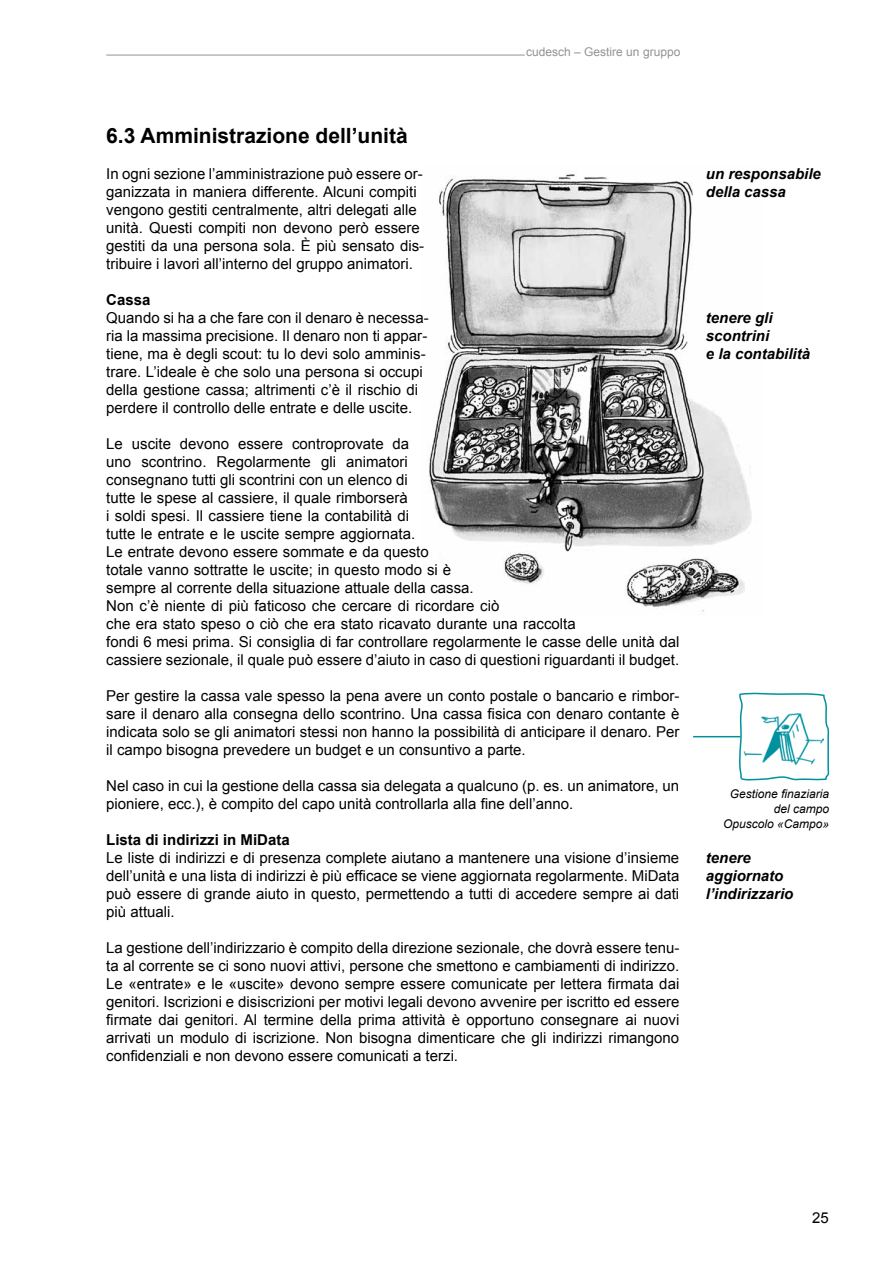
<style>
.page{position:relative;width:893px;height:1263px;background:#fff}
.page>*{position:absolute;margin:0;border:0;box-sizing:border-box;transform-origin:0 0}
.t1{font:700 21px "Arial";color:#000}
.t2{font:15px/18px "Arial";color:#000}
.t3{font:italic 700 15px/18px "Arial";color:#000}
.t4{font:700 15px "Arial";color:#000}
.t5{font:italic 12px/15px "Arial";color:#000;text-align:right}
.t6{font:12px "Arial";color:#959391}
</style>
<div class="page">
<hr style="left:106px;top:55px;width:419px;height:1px;background:#959391">
<img style="left:429px;top:174px;width:323px;height:438px">
<svg style="left:738px;top:692px;width:92px;height:89px"></svg>
<hr style="left:693px;top:736px;width:48px;height:1px;background:#00919f">
<p class="t6" style="left:526px;top:43px;width:156px">cudesch – Gestire un gruppo</p>
<h1 class="t1" style="left:106px;top:122px;width:303px">6.3 Amministrazione dell’unità</h1>
<p class="t2" style="left:106px;top:165px;width:319px">In ogni sezione l’amministrazione può essere or&shy;ganizzata in maniera differente. Alcuni compiti vengono gestiti centralmente, altri delegati alle unità. Questi compiti non devono però essere gestiti da una persona sola. È più sensato dis&shy;tribuire i lavori all’interno del gruppo animatori.</p>
<p class="t4" style="left:106px;top:290px;width:46px">Cassa</p>
<p class="t2" style="left:106px;top:309px;width:324px">Quando si ha a che fare con il denaro è necessa&shy;ria la massima precisione. Il denaro non ti appar&shy;tiene, ma è degli scout: tu lo devi solo amminis&shy;trare. L’ideale è che solo una persona si occupi della gestione cassa; altrimenti c’è il rischio di perdere il controllo delle entrate e delle uscite.</p>
<p class="t2" style="left:106px;top:435px;width:574px">Le uscite devono essere controprovate da<br>uno scontrino. Regolarmente gli animatori<br>consegnano tutti gli scontrini con un elenco di<br>tutte le spese al cassiere, il quale rimborserà<br>i soldi spesi. Il cassiere tiene la contabilità di<br>tutte le entrate e le uscite sempre aggiornata.<br>Le entrate devono essere sommate e da questo<br>totale vanno sottratte le uscite; in questo modo si è<br>sempre al corrente della situazione attuale della cassa.<br>Non c’è niente di più faticoso che cercare di ricordare ciò<br>che era stato speso o ciò che era stato ricavato durante una raccolta<br>fondi 6 mesi prima. Si consiglia di far controllare regolarmente le casse delle unità dal cassiere sezionale, il quale può essere d’aiuto in caso di questioni riguardanti il budget.</p>
<p class="t2" style="left:106px;top:687px;width:574px;text-align:justify">Per gestire la cassa vale spesso la pena avere un conto postale o bancario e rimbor&shy;sare il denaro alla consegna dello scontrino. Una cassa fisica con denaro contante è indicata solo se gli animatori stessi non hanno la possibilità di anticipare il denaro. Per il campo bisogna prevedere un budget e un consuntivo a parte.</p>
<p class="t2" style="left:106px;top:777px;width:574px">Nel caso in cui la gestione della cassa sia delegata a qualcuno (p. es. un animatore, un pioniere, ecc.), è compito del capo unità controllarla alla fine dell’anno.</p>
<p class="t4" style="left:106px;top:830px;width:185px">Lista di indirizzi in MiData</p>
<p class="t2" style="left:106px;top:849px;width:574px;text-align:justify">Le liste di indirizzi e di presenza complete aiutano a mantenere una visione d’insieme dell’unità e una lista di indirizzi è più efficace se viene aggiornata regolarmente. MiData può essere di grande aiuto in questo, permettendo a tutti di accedere sempre ai dati più attuali.</p>
<p class="t2" style="left:106px;top:939px;width:575px;text-align:justify">La gestione dell’indirizzario è compito della direzione sezionale, che dovrà essere tenu&shy;ta al corrente se ci sono nuovi attivi, persone che smettono e cambiamenti di indirizzo.<br>Le «entrate» e le «uscite» devono sempre essere comunicate per lettera firmata dai genitori. Iscrizioni e disiscrizioni per motivi legali devono avvenire per iscritto ed essere firmate dai genitori. Al termine della prima attività è opportuno consegnare ai nuovi arrivati un modulo di iscrizione. Non bisogna dimenticare che gli indirizzi rimangono confidenziali e non devono essere comunicati a terzi.</p>
<p class="t3" style="left:706px;top:166px;width:117px">un responsabile della cassa</p>
<p class="t3" style="left:706px;top:310px;width:106px">tenere gli scontrini<br>e la contabilità</p>
<p class="t5" style="left:723px;top:786px;width:108px">Gestione finaziaria del campo<br>Opuscolo «Campo»</p>
<p class="t3" style="left:706px;top:850px;width:89px">tenere aggiornato l’indirizzario</p>
<p class="t2" style="left:812px;top:1209px;width:18px">25</p>
</div>
